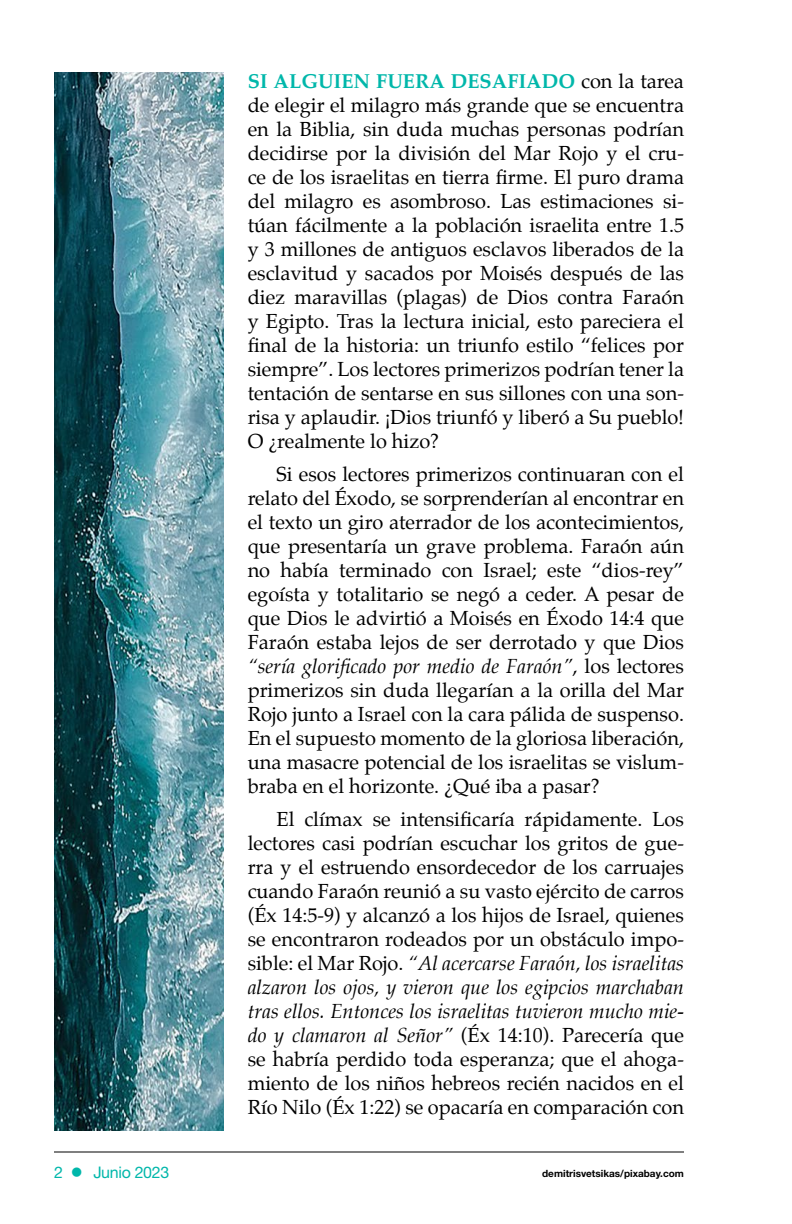
<style>
.page{position:relative;width:792px;height:1224px;background:#fff}
.page>*{position:absolute;margin:0;border:0;box-sizing:border-box;transform-origin:0 0}
.t1{font:20px/24px "Palatino CE";color:#000;text-align:justify}
.t2{font:16px "Helvetica Neue LT Std";letter-spacing:-.02em;color:#00b7aa}
.t3{font:700 10px "Helvetica Neue LT Std";color:#000}
.s1{font-weight:700;color:#00b7aa}
.s2{font-style:italic}
</style>
<div class="page">
<hr style="left:54px;top:1152px;width:630px;height:1px;background:#000">
<img style="left:54px;top:72px;width:169px;height:1058px">
<p class="t1" style="left:248px;top:71px;width:438px"><span class="s1">SI ALGUIEN FUERA DESAFIADO</span> con la tarea de elegir el milagro más grande que se encuentra en la Biblia, sin duda muchas personas podrían decidirse por la división del Mar Rojo y el cru&shy;ce de los israelitas en tierra firme. El puro drama del milagro es asombroso. Las estimaciones si&shy;túan fácilmente a la población israelita entre 1.5 y 3 millones de antiguos esclavos liberados de la esclavitud y sacados por Moisés después de las diez maravillas (plagas) de Dios contra Faraón y Egipto. Tras la lectura inicial, esto pareciera el final de la historia: un triunfo estilo “felices por siempre”. Los lectores primerizos podrían tener la tentación de sentarse en sus sillones con una son&shy;risa y aplaudir. ¡Dios triunfó y liberó a Su pueblo!<br>O ¿realmente lo hizo?</p>
<p class="t1" style="left:248px;top:464px;width:438px;text-indent:29px">Si esos lectores primerizos continuaran con el relato del Éxodo, se sorprenderían al encontrar en el texto un giro aterrador de los acontecimientos, que presentaría un grave problema. Faraón aún no había terminado con Israel; este “dios-rey” egoísta y totalitario se negó a ceder. A pesar de que Dios le advirtió a Moisés en Éxodo 14:4 que Faraón estaba lejos de ser derrotado y que Dios <span class="s2">“sería glorificado por medio de Faraón”</span>, los lectores primerizos sin duda llegarían a la orilla del Mar Rojo junto a Israel con la cara pálida de suspenso.<br>En el supuesto momento de la gloriosa liberación, una masacre potencial de los israelitas se vislum&shy;braba en el horizonte. ¿Qué iba a pasar?</p>
<p class="t1" style="left:248px;top:809px;width:438px;text-indent:29px">El clímax se intensificaría rápidamente. Los lectores casi podrían escuchar los gritos de gue&shy;rra y el estruendo ensordecedor de los carruajes cuando Faraón reunió a su vasto ejército de carros (Éx 14:5-9) y alcanzó a los hijos de Israel, quienes se encontraron rodeados por un obstáculo impo&shy;sible: el Mar Rojo. <span class="s2">“Al acercarse Faraón, los israelitas alzaron los ojos, y vieron que los egipcios marchaban tras ellos. Entonces los israelitas tuvieron mucho mie&shy;do y clamaron al Señor”</span> (Éx 14:10). Parecería que se habría perdido toda esperanza; que el ahoga&shy;miento de los niños hebreos recién nacidos en el Río Nilo (Éx 1:22) se opacaría en comparación con</p>
<p class="t2" style="left:54px;top:1162px;width:117px">2 ● Junio 2023</p>
<p class="t3" style="left:542px;top:1167px;width:143px">demitrisvetsikas/pixabay.com</p>
</div>
